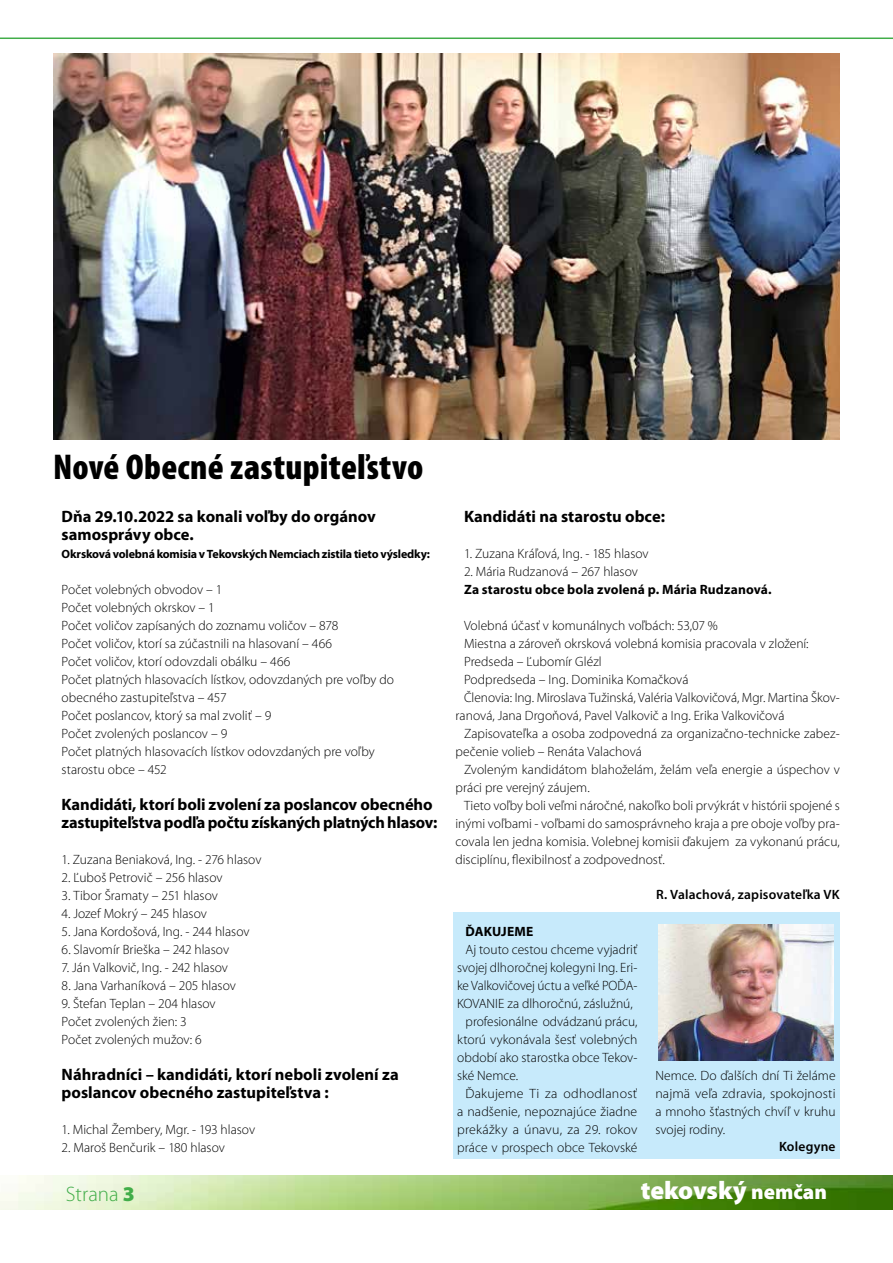
<style>
.page{position:relative;width:893px;height:1263px;background:#fff}
.page>*{position:absolute;margin:0;border:0;box-sizing:border-box;transform-origin:0 0}
.t1{font:900 condensed 36px "Mini Pro";letter-spacing:.01em;color:#000}
.t2{font:900 25.5px "Mini Pro";letter-spacing:-.005em;color:#fff}
.t3{font:300 21px "Mini Pro";color:#41ad49}
.t4{font:700 16.5px/18px "Mini Pro";color:#000}
.t5{font:300 13.5px/18px "Mini Pro";color:#000}
.t6{font:700 13.5px "Mini Pro";letter-spacing:.01em;color:#000}
.t7{font:600 13.5px "Mini Pro";letter-spacing:.015em;color:#000}
.t8{font:300 13.5px "Mini Pro";letter-spacing:.02em;color:#000}
.t9{font:700 12px "Mini Pro";letter-spacing:-.015em;color:#000}
.s1{font-weight:900}
.s2{font-size:21px}
</style>
<div class="page">
<img style="left:0;top:1176px;width:893px;height:34px">
<hr style="left:0;top:38px;width:893px;height:1px;background:#41ad49">
<img style="left:53px;top:53px;width:787px;height:386px">
<div style="left:453px;top:912px;width:387px;height:247px;background:#c7eafb"></div>
<img style="left:658px;top:924px;width:175px;height:136px">
<h1 class="t1" style="left:53px;top:447px;width:372px">Nové Obecné zastupiteľstvo</h1>
<p class="t4" style="left:62px;top:508px;width:316px">Dňa 29.10.2022 sa konali voľby do orgánov samosprávy obce.</p>
<p class="t9" style="left:62px;top:547px;width:370px">Okrsková volebná komisia v Tekovských Nemciach zistila tieto výsledky:</p>
<p class="t5" style="left:62px;top:581px;width:334px">Počet volebných obvodov – 1<br>Počet volebných okrskov – 1<br>Počet voličov zapísaných do zoznamu voličov – 878<br>Počet voličov, ktorí sa zúčastnili na hlasovaní – 466<br>Počet voličov, ktorí odovzdali obálku – 466<br>Počet platných hlasovacích lístkov, odovzdaných pre voľby do obecného zastupiteľstva – 457<br>Počet poslancov, ktorý sa mal zvoliť – 9<br>Počet zvolených poslancov – 9<br>Počet platných hlasovacích lístkov odovzdaných pre voľby starostu obce – 452</p>
<p class="t4" style="left:62px;top:796px;width:377px">Kandidáti, ktorí boli zvolení za poslancov obecného zastupiteľstva podľa počtu získaných platných hlasov:</p>
<p class="t5" style="left:62px;top:851px;width:201px">1. Zuzana Beniaková, Ing. - 276 hlasov</p>
<p class="t5" style="left:62px;top:869px;width:162px">2. Ľuboš Petrovič – 256 hlasov</p>
<p class="t5" style="left:62px;top:887px;width:158px">3. Tibor Šramaty – 251 hlasov</p>
<p class="t5" style="left:62px;top:905px;width:147px">4. Jozef Mokrý – 245 hlasov</p>
<p class="t5" style="left:62px;top:923px;width:189px">5. Jana Kordošová, Ing. - 244 hlasov</p>
<p class="t5" style="left:62px;top:941px;width:169px">6. Slavomír Brieška – 242 hlasov</p>
<p class="t5" style="left:62px;top:959px;width:168px">7. Ján Valkovič, Ing. - 242 hlasov</p>
<p class="t5" style="left:62px;top:977px;width:176px">8. Jana Varhaníková – 205 hlasov</p>
<p class="t5" style="left:62px;top:995px;width:156px">9. Štefan Teplan – 204 hlasov<br>Počet zvolených žien: 3<br>Počet zvolených mužov: 6</p>
<p class="t4" style="left:62px;top:1066px;width:339px">Náhradníci – kandidáti, ktorí neboli zvolení za poslancov obecného zastupiteľstva :</p>
<p class="t5" style="left:62px;top:1121px;width:195px">1. Michal Žembery, Mgr. - 193 hlasov</p>
<p class="t5" style="left:62px;top:1139px;width:165px">2. Maroš Benčurik – 180 hlasov</p>
<p class="t4" style="left:464px;top:508px;width:202px">Kandidáti na starostu obce:</p>
<p class="t5" style="left:464px;top:545px;width:186px">1. Zuzana Kráľová, Ing. - 185 hlasov</p>
<p class="t5" style="left:464px;top:563px;width:175px">2. Mária Rudzanová – 267 hlasov</p>
<p class="t6" style="left:464px;top:582px;width:309px">Za starostu obce bola zvolená p. Mária Rudzanová.</p>
<p class="t5" style="left:464px;top:617px;width:255px">Volebná účasť v komunálnych voľbách: 53,07 %</p>
<p class="t5" style="left:464px;top:635px;width:346px">Miestna a zároveň okrsková volebná komisia pracovala v zložení:</p>
<p class="t5" style="left:464px;top:653px;width:139px">Predseda – Ľubomír Glézl</p>
<p class="t5" style="left:464px;top:671px;width:226px">Podpredseda – Ing. Dominika Komačková</p>
<p class="t5" style="left:464px;top:689px;width:377px">Členovia: Ing. Miroslava Tužinská, Valéria Valkovičová, Mgr. Martina Škov-</p>
<p class="t5" style="left:455px;top:707px;width:331px">ranová, Jana Drgoňová, Pavel Valkovič a Ing. Erika Valkovičová</p>
<p class="t5" style="left:464px;top:725px;width:377px">Zapisovateľka a osoba zodpovedná za organizačno-technicke zabez-</p>
<p class="t5" style="left:455px;top:743px;width:188px">pečenie volieb – Renáta Valachová</p>
<p class="t5" style="left:464px;top:761px;width:377px">Zvoleným kandidátom blahoželám, želám veľa energie a úspechov v</p>
<p class="t5" style="left:455px;top:779px;width:136px">práci pre verejný záujem.</p>
<p class="t5" style="left:464px;top:797px;width:377px">Tieto voľby boli veľmi náročné, nakoľko boli prvýkrát v histórii spojené s</p>
<p class="t5" style="left:455px;top:815px;width:386px">inými voľbami - voľbami do samosprávneho kraja a pre oboje voľby pra-</p>
<p class="t5" style="left:455px;top:833px;width:386px">covala len jedna komisia. Volebnej komisii ďakujem za vykonanú prácu,</p>
<p class="t5" style="left:455px;top:851px;width:211px">disciplínu, flexibilnosť a zodpovednosť.</p>
<p class="t7" style="left:656px;top:886px;width:185px">R. Valachová, zapisovateľka VK</p>
<p class="t6" style="left:466px;top:924px;width:69px">ĎAKUJEME</p>
<p class="t5" style="left:466px;top:941px;width:173px">Aj touto cestou chceme vyjadriť</p>
<p class="t5" style="left:457px;top:959px;width:182px">svojej dlhoročnej kolegyni Ing. Eri-</p>
<p class="t5" style="left:457px;top:977px;width:182px">ke Valkovičovej úctu a veľké POĎA-</p>
<p class="t5" style="left:457px;top:995px;width:177px">KOVANIE za dlhoročnú, záslužnú,</p>
<p class="t5" style="left:466px;top:1013px;width:173px">profesionálne odvádzanú prácu,</p>
<p class="t5" style="left:457px;top:1031px;width:182px">ktorú vykonávala šesť volebných</p>
<p class="t5" style="left:457px;top:1049px;width:182px">období ako starostka obce Tekov-</p>
<p class="t5" style="left:457px;top:1067px;width:63px">ské Nemce.</p>
<p class="t8" style="left:466px;top:1086px;width:173px">Ďakujeme Ti za odhodlanosť</p>
<p class="t5" style="left:457px;top:1103px;width:182px">a nadšenie, nepoznajúce žiadne</p>
<p class="t5" style="left:457px;top:1121px;width:182px">prekážky a únavu, za 29. rokov</p>
<p class="t5" style="left:457px;top:1139px;width:182px">práce v prospech obce Tekovské</p>
<p class="t5" style="left:655px;top:1067px;width:182px;text-align:justify">Nemce. Do ďalších dní Ti želáme najmä veľa zdravia, spokojnosti a mnoho šťastných chvíľ v kruhu svojej rodiny.</p>
<p class="t7" style="left:779px;top:1138px;width:58px">Kolegyne</p>
<h3 class="t3" style="left:66px;top:1182px;width:70px">Strana <span class="s1">3</span></h3>
<h2 class="t2" style="left:641px;top:1176px;width:188px">tekovský <span class="s2">nemčan</span></h2>
</div>
